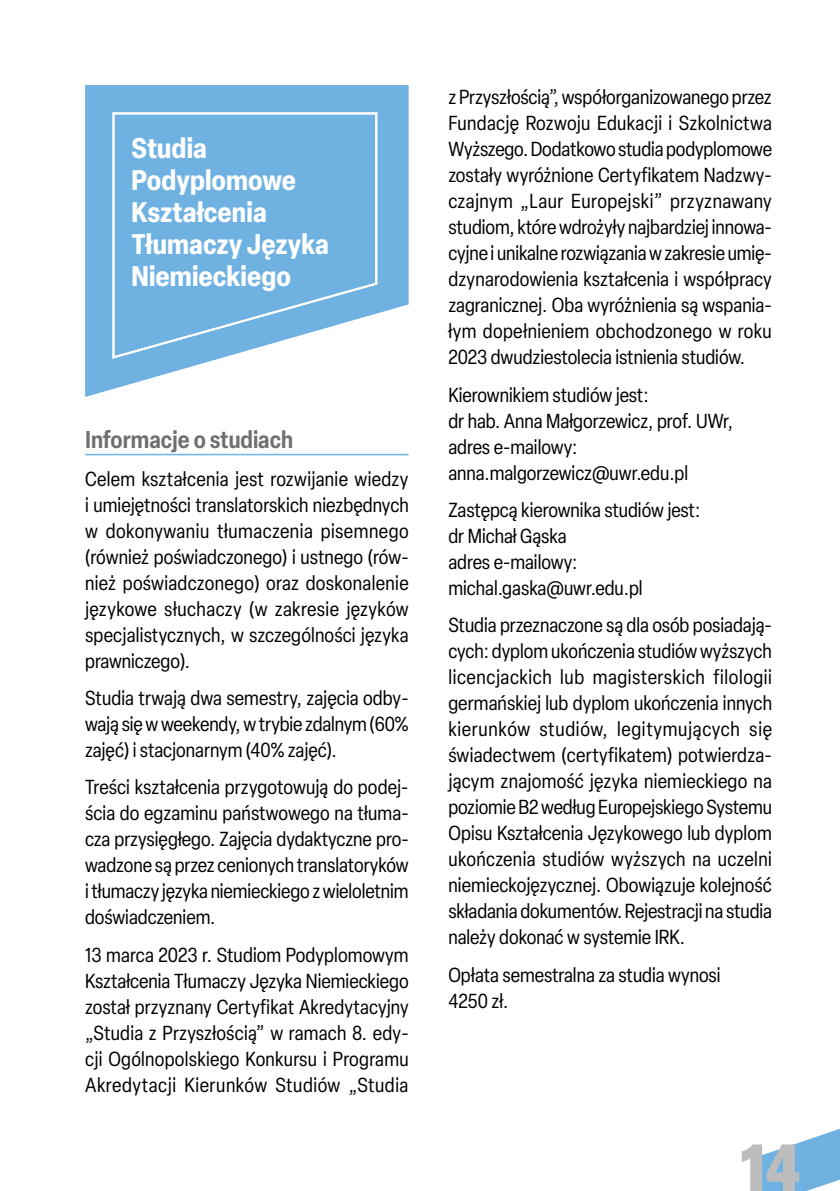
<style>
.page{position:relative;width:840px;height:1191px;background:#fff}
.page>*{position:absolute;margin:0;border:0;box-sizing:border-box;transform-origin:0 0}
.t1{font:900 condensed 66px "Elza";color:#bcbcbc}
.t2{font:700 condensed 28px/32px "Elza";color:#fff}
.t3{font:600 condensed 24px "Elza";color:#706f6f}
.t4{font:condensed 20px/26px "Elza";color:#000;text-align:justify}
</style>
<div class="page">
<svg style="left:85px;top:85px;width:323px;height:312px;fill:#6fb2e2"></svg>
<svg style="left:755px;top:1129px;width:84px;height:62px"></svg>
<svg style="left:111px;top:111px;width:267px;height:249px;background:#7cb9e4"></svg>
<hr style="left:85px;top:454px;width:323px;height:1px;background:#6fb2e2">
<h2 class="t2" style="left:131px;top:131px;width:199px">Studia<br>Podyplomowe<br>Kształcenia<br>Tłumaczy Języka<br>Niemieckiego</h2>
<p class="t3" style="left:85px;top:423px;width:209px">Informacje o studiach</p>
<p class="t4" style="left:85px;top:465px;width:325px">Celem kształcenia jest rozwijanie wiedzy i umiejętności translatorskich niezbędnych w dokonywaniu tłumaczenia pisemnego (również poświadczonego) i ustnego (rów&shy;nież poświadczonego) oraz doskonalenie językowe słuchaczy (w zakresie języków specjalistycznych, w szczególności języka prawniczego).</p>
<p class="t4" style="left:85px;top:684px;width:325px">Studia trwają dwa semestry, zajęcia odby&shy;wają się w weekendy, w trybie zdalnym (60% zajęć) i stacjonarnym (40% zajęć).</p>
<p class="t4" style="left:85px;top:774px;width:325px">Treści kształcenia przygotowują do podej&shy;ścia do egzaminu państwowego na tłuma&shy;cza przysięgłego. Zajęcia dydaktyczne pro&shy;wadzone są przez cenionych translatoryków i tłumaczy języka niemieckiego z wieloletnim doświadczeniem.</p>
<p class="t4" style="left:85px;top:941px;width:325px">13 marca 2023 r. Studiom Podyplomowym Kształcenia Tłumaczy Języka Niemieckiego został przyznany Certyfikat Akredytacyjny „Studia z Przyszłością” w ramach 8. edy&shy;cji Ogólnopolskiego Konkursu i Programu Akredytacji Kierunków Studiów „Studia</p>
<p class="t4" style="left:448px;top:84px;width:325px">z Przyszłością”, współorganizowanego przez Fundację Rozwoju Edukacji i Szkolnictwa Wyższego. Dodatkowo studia podyplomowe zostały wyróżnione Certyfikatem Nadzwy&shy;czajnym „Laur Europejski” przyznawany studiom, które wdrożyły najbardziej innowa&shy;cyjne i unikalne rozwiązania w zakresie umię&shy;dzynarodowienia kształcenia i współpracy zagranicznej. Oba wyróżnienia są wspania&shy;łym dopełnieniem obchodzonego w roku 2023 dwudziestolecia istnienia studiów.</p>
<p class="t4" style="left:448px;top:381px;width:286px;text-align:left">Kierownikiem studiów jest:<br>dr hab. Anna Małgorzewicz, prof. UWr, adres e-mailowy: anna.malgorzewicz@uwr.edu.pl</p>
<p class="t4" style="left:448px;top:496px;width:253px;text-align:left">Zastępcą kierownika studiów jest: dr Michał Gąska<br>adres e-mailowy: michal.gaska@uwr.edu.pl</p>
<p class="t4" style="left:448px;top:612px;width:325px">Studia przeznaczone są dla osób posiadają&shy;cych: dyplom ukończenia studiów wyższych licencjackich lub magisterskich filologii germańskiej lub dyplom ukończenia innych kierunków studiów, legitymujących się świadectwem (certyfikatem) potwierdza&shy;jącym znajomość języka niemieckiego na poziomie B2 według Europejskiego Systemu Opisu Kształcenia Językowego lub dyplom ukończenia studiów wyższych na uczelni niemieckojęzycznej. Obowiązuje kolejność składania dokumentów. Rejestracji na studia należy dokonać w systemie IRK.</p>
<p class="t4" style="left:448px;top:961px;width:273px">Opłata semestralna za studia wynosi<br>4250 zł.</p>
<h1 class="t1" style="left:739px;top:1120px;width:62px">14</h1>
</div>
